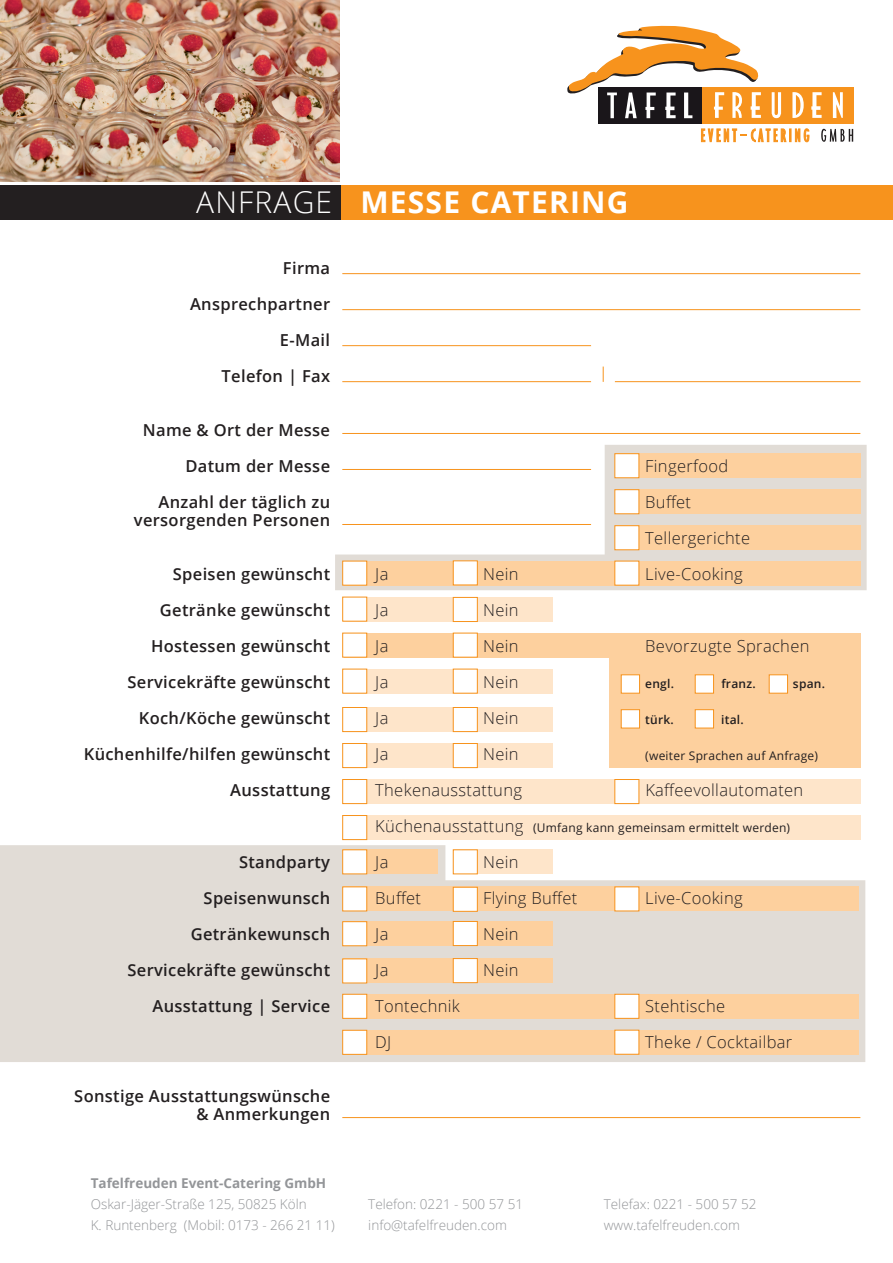
<style>
.page{position:relative;width:893px;height:1263px;background:#fff}
.page>*{position:absolute;margin:0;border:0;box-sizing:border-box;transform-origin:0 0}
.t1{font:700 30px "Open Sans";letter-spacing:.04em;color:#fff}
.t2{font:600 16.5px/36px "Open Sans";letter-spacing:.02em;color:#231f20;text-align:right}
.t3{font:300 16.5px/36px "Open Sans";letter-spacing:.02em;color:#231f20}
.t4{font:300 13.5px "Open Sans";color:#939598}
.t5{font:700 13.5px "Open Sans";color:#939598}
.t6{font:12px "Open Sans";letter-spacing:.02em;color:#231f20}
.t7{font:600 12px "Open Sans";letter-spacing:.02em;color:#231f20}
.s1{font-weight:300}
.s2{font-weight:300;font-size:16.5px}
</style>
<div class="page">
<div style="left:701px;top:87px;width:153px;height:36px;background:#f7931d"></div>
<div style="left:598px;top:87px;width:103px;height:36px;background:#1a161a"></div>
<svg style="left:811px;top:92px;width:11px;height:26px"></svg>
<svg style="left:567px;top:26px;width:194px;height:92px"></svg>
<svg style="left:772px;top:92px;width:9px;height:26px"></svg>
<svg style="left:792px;top:92px;width:12px;height:26px"></svg>
<svg style="left:833px;top:92px;width:10px;height:26px"></svg>
<svg style="left:821px;top:129px;width:32px;height:13px"></svg>
<svg style="left:701px;top:128px;width:109px;height:14px"></svg>
<svg style="left:335px;top:445px;width:532px;height:145px"></svg>
<svg style="left:0;top:845px;width:865px;height:217px;background:#e4ded8"></svg>
<div style="left:108px;top:185px;width:785px;height:35px;background:#f7931d"></div>
<div style="left:0;top:185px;width:341px;height:35px;background:#231f20"></div>
<div style="left:344px;top:561px;width:516px;height:24px;background:#fdd09e"></div>
<div style="left:344px;top:597px;width:209px;height:24px;background:#fee5ca"></div>
<div style="left:616px;top:454px;width:244px;height:24px;background:#fdd09e"></div>
<div style="left:344px;top:633px;width:516px;height:24px;background:#fdd09e"></div>
<div style="left:616px;top:490px;width:244px;height:24px;background:#fdd09e"></div>
<div style="left:344px;top:707px;width:209px;height:25px;background:#fee5ca"></div>
<div style="left:344px;top:669px;width:209px;height:24px;background:#fee5ca"></div>
<div style="left:616px;top:526px;width:244px;height:24px;background:#fdd09e"></div>
<div style="left:344px;top:743px;width:209px;height:25px;background:#fee5ca"></div>
<div style="left:344px;top:815px;width:516px;height:24px;background:#fee5ca"></div>
<div style="left:344px;top:850px;width:94px;height:24px;background:#fdd09e"></div>
<div style="left:453px;top:850px;width:100px;height:24px;background:#fee5ca"></div>
<div style="left:344px;top:779px;width:516px;height:25px;background:#fee5ca"></div>
<div style="left:344px;top:887px;width:515px;height:24px;background:#fdd09e"></div>
<div style="left:344px;top:994px;width:515px;height:24px;background:#fdd09e"></div>
<div style="left:344px;top:959px;width:209px;height:24px;background:#fdd09e"></div>
<div style="left:344px;top:1030px;width:514px;height:24px;background:#fdd09e"></div>
<div style="left:344px;top:922px;width:209px;height:24px;background:#fdd09e"></div>
<hr style="left:342px;top:273px;width:518px;height:1px;background:#f7931d">
<hr style="left:342px;top:309px;width:518px;height:1px;background:#f7931d">
<hr style="left:342px;top:1117px;width:518px;height:1px;background:#f7931d">
<hr style="left:342px;top:345px;width:249px;height:1px;background:#f7931d">
<hr style="left:342px;top:381px;width:249px;height:1px;background:#f7931d">
<hr style="left:615px;top:381px;width:245px;height:1px;background:#f7931d">
<hr style="left:342px;top:433px;width:518px;height:1px;background:#f7931d">
<hr style="left:342px;top:469px;width:249px;height:1px;background:#f7931d">
<hr style="left:342px;top:524px;width:249px;height:1px;background:#f7931d">
<div style="left:342px;top:561px;width:25px;height:24px;background:#fff;border:1px solid #f7931d"></div>
<div style="left:342px;top:597px;width:25px;height:24px;background:#fff"></div>
<div style="left:614px;top:453px;width:25px;height:25px;background:#fff;border:1px solid #f7931d"></div>
<div style="left:342px;top:633px;width:25px;height:24px;background:#fff;border:1px solid #f7931d"></div>
<div style="left:614px;top:489px;width:25px;height:25px;background:#fff;border:1px solid #f7931d"></div>
<div style="left:342px;top:707px;width:25px;height:25px;background:#fff;border:1px solid #f7931d"></div>
<div style="left:342px;top:669px;width:25px;height:24px;background:#fff"></div>
<div style="left:614px;top:525px;width:25px;height:25px;background:#fff"></div>
<div style="left:342px;top:743px;width:25px;height:25px;background:#fff;border:1px solid #f7931d"></div>
<div style="left:342px;top:849px;width:25px;height:25px;background:#fff;border:1px solid #f7931d"></div>
<div style="left:342px;top:779px;width:25px;height:25px;background:#fff;border:1px solid #f7931d"></div>
<div style="left:342px;top:886px;width:25px;height:25px;background:#fff;border:1px solid #f7931d"></div>
<div style="left:342px;top:994px;width:25px;height:25px;background:#fff;border:1px solid #f7931d"></div>
<div style="left:342px;top:815px;width:25px;height:25px;background:#fff;border:1px solid #f7931d"></div>
<div style="left:342px;top:1030px;width:25px;height:25px;background:#fff;border:1px solid #f7931d"></div>
<div style="left:342px;top:958px;width:25px;height:25px;background:#fff;border:1px solid #f7931d"></div>
<div style="left:342px;top:921px;width:25px;height:25px;background:#fff;border:1px solid #f7931d"></div>
<div style="left:453px;top:560px;width:25px;height:25px;background:#fff;border:1px solid #f7931d"></div>
<div style="left:453px;top:597px;width:25px;height:25px;background:#fff;border:1px solid #f7931d"></div>
<div style="left:453px;top:633px;width:25px;height:24px;background:#fff;border:1px solid #f7931d"></div>
<div style="left:453px;top:707px;width:25px;height:25px;background:#fff;border:1px solid #f7931d"></div>
<div style="left:453px;top:669px;width:25px;height:24px;background:#fff;border:1px solid #f7931d"></div>
<div style="left:453px;top:743px;width:25px;height:25px;background:#fff;border:1px solid #f7931d"></div>
<div style="left:453px;top:849px;width:25px;height:25px;background:#fff;border:1px solid #f7931d"></div>
<div style="left:453px;top:958px;width:25px;height:25px;background:#fff;border:1px solid #f7931d"></div>
<div style="left:453px;top:921px;width:25px;height:25px;background:#fff;border:1px solid #f7931d"></div>
<div style="left:453px;top:887px;width:25px;height:25px;background:#fff;border:1px solid #f7931d"></div>
<div style="left:614px;top:561px;width:25px;height:24px;background:#fff"></div>
<div style="left:614px;top:779px;width:25px;height:25px;background:#fff;border:1px solid #f7931d"></div>
<div style="left:614px;top:886px;width:25px;height:25px;background:#fff;border:1px solid #f7931d"></div>
<div style="left:614px;top:994px;width:25px;height:25px;background:#fff;border:1px solid #f7931d"></div>
<div style="left:614px;top:1030px;width:25px;height:24px;background:#fff"></div>
<img style="left:0;top:0;width:339px;height:182px">
<svg style="left:603px;top:367px;width:1px;height:15px"></svg>
<div style="left:609px;top:655px;width:251px;height:113px;background:#fdd09e"></div>
<div style="left:621px;top:674px;width:19px;height:19px;background:#fff;border:1px solid #f7931d"></div>
<div style="left:621px;top:709px;width:19px;height:19px;background:#fff;border:1px solid #f7931d"></div>
<div style="left:695px;top:674px;width:19px;height:19px;background:#fff;border:1px solid #f7931d"></div>
<div style="left:695px;top:709px;width:19px;height:19px;background:#fff;border:1px solid #f7931d"></div>
<div style="left:769px;top:674px;width:19px;height:19px;background:#fff;border:1px solid #f7931d"></div>
<h1 class="t1" style="left:196px;top:181px;width:434px"><span class="s1">Anfrage</span> Messe Catering</h1>
<p class="t2" style="left:190px;top:250px;width:142px">Firma<br>Ansprechpartner<br>E-Mail<br>Telefon | Fax</p>
<p class="t2" style="left:143px;top:412px;width:189px">Name &amp; Ort der Messe<br>Datum der Messe<br>Anzahl der täglich zu</p>
<p class="t2" style="left:134px;top:502px;width:198px">versorgenden Personen</p>
<p class="t2" style="left:84px;top:556px;width:248px">Speisen gewünscht<br>Getränke gewünscht<br>Hostessen gewünscht<br>Servicekräfte gewünscht<br>Koch/Köche gewünscht<br>Küchenhilfe/hilfen gewünscht<br>Ausstattung</p>
<p class="t2" style="left:127px;top:844px;width:204px">Standparty<br>Speisenwunsch<br>Getränkewunsch<br>Servicekräfte gewünscht<br>Ausstattung | Service</p>
<p class="t2" style="left:74px;top:1087px;width:257px;line-height:18px">Sonstige Ausstattungswünsche &amp; Anmerkungen</p>
<p class="t3" style="left:645px;top:447px;width:106px;text-indent:9px">ingerfood<br>Buffet<br>Tellergerichte</p>
<p class="t3" style="left:375px;top:447px;width:41px">F</p>
<p class="t3" style="left:375px;top:555px;width:41px">Ja N</p>
<p class="t3" style="left:495px;top:555px;width:25px">ein</p>
<p class="t3" style="left:645px;top:555px;width:99px">Live-Cooking</p>
<p class="t3" style="left:375px;top:591px;width:41px">Ja N</p>
<p class="t3" style="left:495px;top:591px;width:25px">ein</p>
<p class="t3" style="left:375px;top:627px;width:15px">Ja</p>
<p class="t3" style="left:483px;top:627px;width:37px">Nein</p>
<p class="t3" style="left:645px;top:627px;width:166px">Bevorzugte Sprachen</p>
<p class="t3" style="left:375px;top:663px;width:41px">Ja N</p>
<p class="t3" style="left:495px;top:663px;width:25px">ein</p>
<p class="t7" style="left:645px;top:675px;width:30px">engl.</p>
<p class="t7" style="left:721px;top:675px;width:36px">franz.</p>
<p class="t7" style="left:793px;top:675px;width:34px">span.</p>
<p class="t3" style="left:375px;top:699px;width:41px">Ja N</p>
<p class="t3" style="left:495px;top:699px;width:25px">ein</p>
<p class="t7" style="left:645px;top:711px;width:30px">türk.</p>
<p class="t7" style="left:721px;top:711px;width:24px">ital.</p>
<p class="t3" style="left:375px;top:735px;width:41px">Ja N</p>
<p class="t3" style="left:495px;top:735px;width:25px">ein</p>
<p class="t6" style="left:645px;top:747px;width:174px">(weiter Sprachen auf Anfrage)</p>
<p class="t3" style="left:375px;top:771px;width:148px">Thekenausstattung</p>
<p class="t3" style="left:645px;top:771px;width:159px">Kaffeevollautomaten</p>
<p class="t6" style="left:375px;top:819px;width:416px"><span class="s2">Küchenausstattung</span> (Umfang kann gemeinsam ermittelt werden)</p>
<p class="t3" style="left:375px;top:843px;width:41px">Ja N</p>
<p class="t3" style="left:495px;top:843px;width:25px">ein</p>
<p class="t3" style="left:375px;top:879px;width:47px">Buffet</p>
<p class="t3" style="left:483px;top:879px;width:96px">Flying Buffet</p>
<p class="t3" style="left:645px;top:879px;width:99px">Live-Cooking</p>
<p class="t3" style="left:375px;top:915px;width:41px">Ja N</p>
<p class="t3" style="left:495px;top:915px;width:25px">ein</p>
<p class="t3" style="left:375px;top:951px;width:41px">Ja N</p>
<p class="t3" style="left:495px;top:951px;width:25px">ein</p>
<p class="t3" style="left:375px;top:987px;width:86px">Tontechnik</p>
<p class="t3" style="left:645px;top:987px;width:81px">Stehtische</p>
<p class="t3" style="left:375px;top:1023px;width:18px">DJ</p>
<p class="t3" style="left:645px;top:1023px;width:149px">Theke / Cocktailbar</p>
<p class="t5" style="left:91px;top:1174px;width:237px">Tafelfreuden Event-Catering GmbH</p>
<p class="t4" style="left:91px;top:1195px;width:217px">Oskar-Jäger-Straße 125, 50825 Köln</p>
<p class="t4" style="left:368px;top:1195px;width:156px">Telefon: 0221 - 500 57 51</p>
<p class="t4" style="left:604px;top:1195px;width:154px">Telefax: 0221 - 500 57 52</p>
<p class="t4" style="left:91px;top:1216px;width:246px">K. Runtenberg (Mobil: 0173 - 266 21 11)</p>
<p class="t4" style="left:368px;top:1216px;width:140px">info@tafelfreuden.com</p>
<p class="t4" style="left:604px;top:1216px;width:138px">www.tafelfreuden.com</p>
</div>
